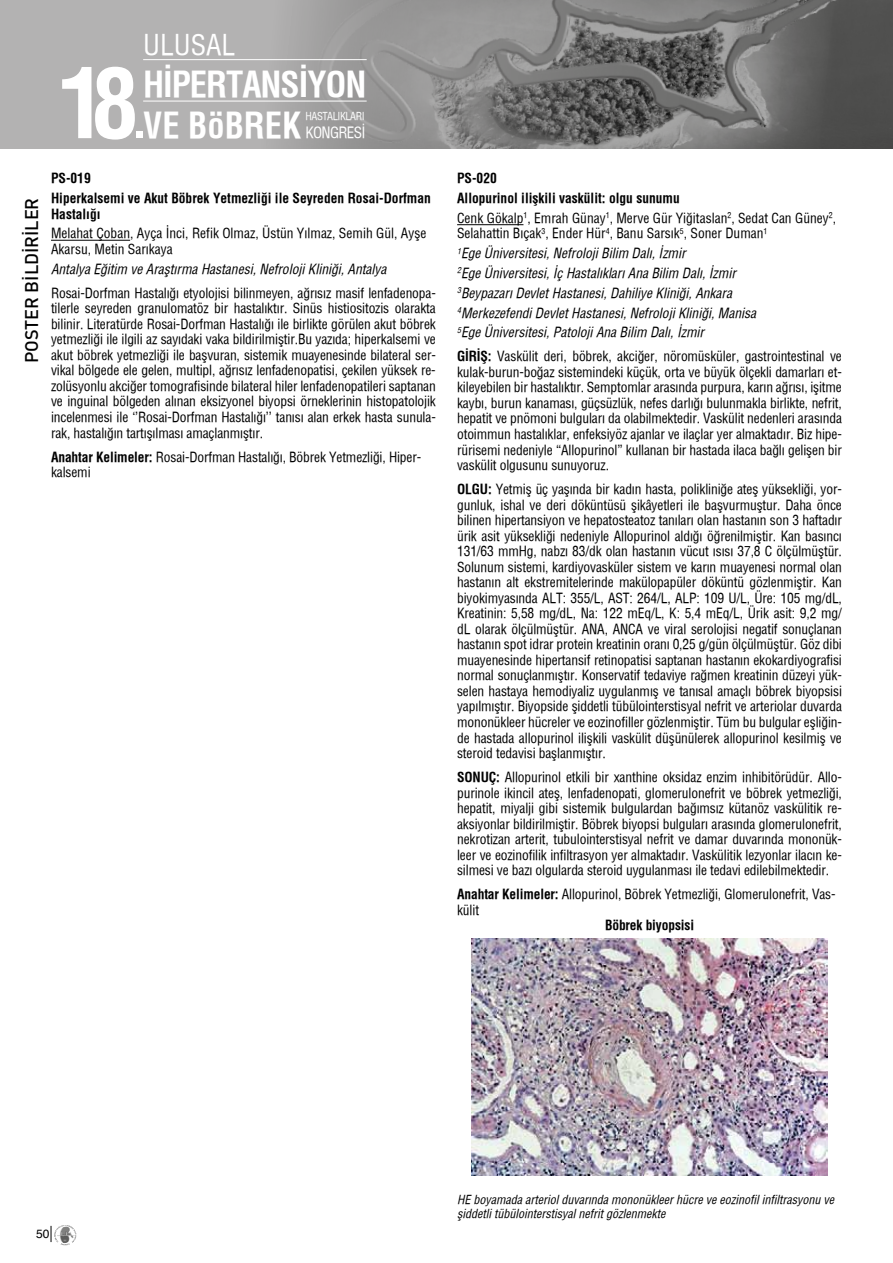
<style>
.page{position:relative;width:893px;height:1263px;background:#fff}
.page>*{position:absolute;margin:0;border:0;box-sizing:border-box;transform-origin:0 0}
.t1{font:700 94.95px "Helvetica Cond";color:#fff}
.t2{font:700 34.5px/41.4px "Helvetica Cond";letter-spacing:-.03em;color:#fff}
.t3{font:27.6px "Helvetica Cond";color:#fff}
.t4{font:500 18px "DI Nbek";color:#000}
.t5{font:15px "Helvetica Cond";letter-spacing:-.05em;color:#fff}
.t6{font:13.5px/15.5px "Helvetica Cond";letter-spacing:-.01em;color:#000}
.t7{font:italic 13.5px/19.8px "Helvetica Cond";color:#000}
.t8{font:700 13.5px/19.8px "Helvetica Cond";color:#000}
.t9{font:italic 12px/13.8px "Helvetica Cond";color:#000}
.t10{font:12px "Helvetica";color:#000}
.t11{font:10.65px "Helvetica Cond";letter-spacing:-.045em;color:#fff}
.s1{font-weight:700}
.s2{font-style:normal}
</style>
<div class="page">
<svg style="left:51px;top:1225px;width:25px;height:20px"></svg>
<img style="left:57px;top:1227px;width:18px;height:16px">
<div style="left:0;top:0;width:893px;height:148px;background:#b3b2b2"></div>
<img style="left:257px;top:0;width:636px;height:148px">
<svg style="left:137px;top:132px;width:6px;height:6px"></svg>
<hr style="left:143px;top:59px;width:224px;height:1px;background:#fff">
<hr style="left:143px;top:101px;width:224px;height:1px;background:#fff">
<hr style="left:51px;top:240px;width:79px;height:1px;background:#000">
<hr style="left:457px;top:224px;width:66px;height:1px;background:#000">
<img style="left:472px;top:938px;width:355px;height:237px">
<h3 class="t4" style="left:20px;top:363px;width:167px;rotate:-90deg">POSTER BİLDİRİLER</h3>
<h3 class="t3" style="left:143px;top:28px;width:94px">ULUSAL</h3>
<h2 class="t2" style="left:143px;top:63px;width:225px">HİPERTANSİYON<br>VE BöBREK</h2>
<h1 class="t1" style="left:58px;top:45px;width:82px">18</h1>
<p class="t11" style="left:306px;top:110px;width:61px">HASTALIKLARI</p>
<p class="t5" style="left:306px;top:123px;width:61px">KONGRESİ</p>
<p class="t8" style="left:51px;top:168px;width:381px">PS-019<br>Hiperkalsemi ve Akut Böbrek Yetmezliği ile Seyreden Rosai-Dorfman</p>
<p class="t8" style="left:51px;top:204px;width:51px">Hastalığı</p>
<p class="t6" style="left:51px;top:226px;width:377px">Melahat Çoban, Ayça İnci, Refik Olmaz, Üstün Yılmaz, Semih Gül, Ayşe<br>Akarsu, Metin Sarıkaya</p>
<p class="t7" style="left:51px;top:259px;width:337px">Antalya Eğitim ve Araştırma Hastanesi, Nefroloji Kliniği, Antalya</p>
<p class="t6" style="left:51px;top:285px;width:386px;text-align:justify">Rosai-Dorfman Hastalığı etyolojisi bilinmeyen, ağrısız masif lenfadenopa&shy;tilerle seyreden granulomatöz bir hastalıktır. Sinüs histiositozis olarakta bilinir. Literatürde Rosai-Dorfman Hastalığı ile birlikte görülen akut böbrek yetmezliği ile ilgili az sayıdaki vaka bildirilmiştir.Bu yazıda; hiperkalsemi ve akut böbrek yetmezliği ile başvuran, sistemik muayenesinde bilateral ser&shy;vikal bölgede ele gelen, multipl, ağrısız lenfadenopatisi, çekilen yüksek re&shy;zolüsyonlu akciğer tomografisinde bilateral hiler lenfadenopatileri saptanan ve inguinal bölgeden alınan eksizyonel biyopsi örneklerinin histopatolojik incelenmesi ile ‘’Rosai-Dorfman Hastalığı’’ tanısı alan erkek hasta sunula&shy;rak, hastalığın tartışılması amaçlanmıştır.</p>
<p class="t6" style="left:51px;top:449px;width:372px"><span class="s1">Anahtar Kelimeler:</span> Rosai-Dorfman Hastalığı, Böbrek Yetmezliği, Hiper&shy;kalsemi</p>
<p class="t6" style="left:457px;top:168px;width:381px;line-height:19.8px"><span class="s1">PS-020<br>Allopurinol ilişkili vaskülit: olgu sunumu<br></span>Cenk Gökalp<sup>1</sup>, Emrah Günay<sup>1</sup>, Merve Gür Yiğitaslan<sup>2</sup>, Sedat Can Güney<sup>2</sup>,</p>
<p class="t7" style="left:457px;top:223px;width:312px"><span class="s2">Selahattin Bıçak</span><sup>3</sup><span class="s2">, Ender Hür</span><sup>4</sup><span class="s2">, Banu Sarsık</span><sup>5</sup><span class="s2">, Soner Duman</span><sup>1<br></sup><sup>1</sup>Ege Üniversitesi, Nefroloji Bilim Dalı, İzmir<br><sup>2</sup>Ege Üniversitesi, İç Hastalıkları Ana Bilim Dalı, İzmir <sup>3</sup>Beypazarı Devlet Hastanesi, Dahiliye Kliniği, Ankara <sup>4</sup>Merkezefendi Devlet Hastanesi, Nefroloji Kliniği, Manisa <sup>5</sup>Ege Üniversitesi, Patoloji Ana Bilim Dalı, İzmir</p>
<p class="t6" style="left:457px;top:348px;width:386px;text-align:justify"><span class="s1">GİRİŞ:</span> Vaskülit deri, böbrek, akciğer, nöromüsküler, gastrointestinal ve kulak-burun-boğaz sistemindeki küçük, orta ve büyük ölçekli damarları et&shy;kileyebilen bir hastalıktır. Semptomlar arasında purpura, karın ağrısı, işitme kaybı, burun kanaması, güçsüzlük, nefes darlığı bulunmakla birlikte, nefrit, hepatit ve pnömoni bulguları da olabilmektedir. Vaskülit nedenleri arasında otoimmun hastalıklar, enfeksiyöz ajanlar ve ilaçlar yer almaktadır. Biz hipe&shy;rürisemi nedeniyle “Allopurinol” kullanan bir hastada ilaca bağlı gelişen bir vaskülit olgusunu sunuyoruz.</p>
<p class="t6" style="left:457px;top:481px;width:386px;text-align:justify"><span class="s1">OLGU:</span> Yetmiş üç yaşında bir kadın hasta, polikliniğe ateş yüksekliği, yor&shy;gunluk, ishal ve deri döküntüsü şikâyetleri ile başvurmuştur. Daha önce bilinen hipertansiyon ve hepatosteatoz tanıları olan hastanın son 3 haftadır ürik asit yüksekliği nedeniyle Allopurinol aldığı öğrenilmiştir. Kan basıncı 131/63 mmHg, nabzı 83/dk olan hastanın vücut ısısı 37,8 C ölçülmüştür.<br>Solunum sistemi, kardiyovasküler sistem ve karın muayenesi normal olan hastanın alt ekstremitelerinde makülopapüler döküntü gözlenmiştir. Kan biyokimyasında ALT: 355/L, AST: 264/L, ALP: 109 U/L, Üre: 105 mg/dL, Kreatinin: 5,58 mg/dL, Na: 122 mEq/L, K: 5,4 mEq/L, Ürik asit: 9,2 mg/ dL olarak ölçülmüştür. ANA, ANCA ve viral serolojisi negatif sonuçlanan hastanın spot idrar protein kreatinin oranı 0,25 g/gün ölçülmüştür. Göz dibi muayenesinde hipertansif retinopatisi saptanan hastanın ekokardiyografisi normal sonuçlanmıştır. Konservatif tedaviye rağmen kreatinin düzeyi yük&shy;selen hastaya hemodiyaliz uygulanmış ve tanısal amaçlı böbrek biyopsisi yapılmıştır. Biyopside şiddetli tübülointerstisyal nefrit ve arteriolar duvarda mononükleer hücreler ve eozinofiller gözlenmiştir. Tüm bu bulgular eşliğin&shy;de hastada allopurinol ilişkili vaskülit düşünülerek allopurinol kesilmiş ve steroid tedavisi başlanmıştır.</p>
<p class="t6" style="left:457px;top:769px;width:386px;text-align:justify"><span class="s1">SONUÇ:</span> Allopurinol etkili bir xanthine oksidaz enzim inhibitörüdür. Allo&shy;purinole ikincil ateş, lenfadenopati, glomerulonefrit ve böbrek yetmezliği, hepatit, miyalji gibi sistemik bulgulardan bağımsız kütanöz vaskülitik re&shy;aksiyonlar bildirilmiştir. Böbrek biyopsi bulguları arasında glomerulonefrit, nekrotizan arterit, tubulointerstisyal nefrit ve damar duvarında mononük&shy;leer ve eozinofilik infiltrasyon yer almaktadır. Vaskülitik lezyonlar ilacın ke&shy;silmesi ve bazı olgularda steroid uygulanması ile tedavi edilebilmektedir.</p>
<p class="t6" style="left:457px;top:886px;width:380px"><span class="s1">Anahtar Kelimeler:</span> Allopurinol, Böbrek Yetmezliği, Glomerulonefrit, Vas&shy;külit</p>
<p class="t8" style="left:605px;top:915px;width:91px">Böbrek biyopsisi</p>
<p class="t10" style="left:36px;top:1225px;width:15px">50</p>
<p class="t9" style="left:457px;top:1193px;width:378px">HE boyamada arteriol duvarında mononükleer hücre ve eozinofil infiltrasyonu ve şiddetli tübülointerstisyal nefrit gözlenmekte</p>
</div>
